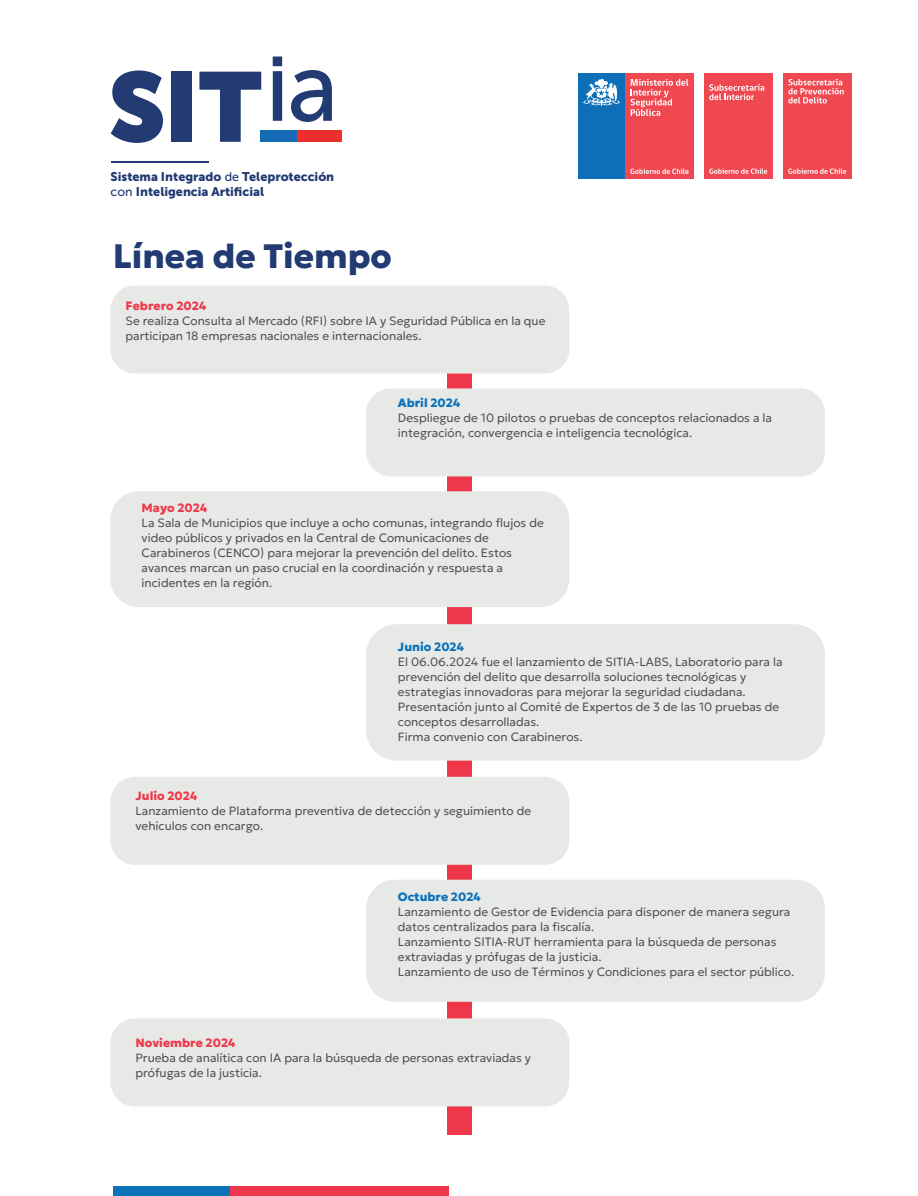
<style>
.page{position:relative;width:918px;height:1196px;background:#fff}
.page>*{position:absolute;margin:0;border:0;box-sizing:border-box;transform-origin:0 0}
.t1{font:100 33.75px "Geologica";color:#223b73}
.t2{font:12.45px/15px "Museo Sans 900";color:#223b73}
.t3{font:100 12px/15px "Geologica";color:#4f5252}
.t4{font:100 12px "Geologica";color:#ee384a}
.t5{font:100 12px "Geologica";color:#0b71b9}
.s1{font-family:"Museo Sans 500"}
</style>
<div class="page">
<div style="left:447px;top:299px;width:24px;height:835px;background:#ee384a"></div>
<div style="left:110px;top:285px;width:459px;height:88px;background:#e7e9e7;border-radius:25px"></div>
<div style="left:366px;top:388px;width:459px;height:88px;background:#e7e9e7;border-radius:25px"></div>
<div style="left:110px;top:491px;width:459px;height:116px;background:#e7e9e7;border-radius:28px"></div>
<div style="left:366px;top:624px;width:459px;height:136px;background:#e7e9e7;border-radius:31px"></div>
<div style="left:110px;top:776px;width:459px;height:88px;background:#e7e9e7;border-radius:25px"></div>
<div style="left:366px;top:879px;width:459px;height:122px;background:#e7e9e7;border-radius:29px"></div>
<div style="left:110px;top:1018px;width:459px;height:88px;background:#e7e9e7;border-radius:25px"></div>
<div style="left:113px;top:1185px;width:122px;height:10px;background:#0b71b9"></div>
<div style="left:231px;top:1185px;width:218px;height:10px;background:#ee384a"></div>
<svg style="left:111px;top:70px;width:52px;height:73px"></svg>
<div style="left:171px;top:72px;width:21px;height:70px;background:#223b73"></div>
<svg style="left:199px;top:72px;width:62px;height:70px"></svg>
<svg style="left:273px;top:56px;width:9px;height:65px"></svg>
<svg style="left:291px;top:70px;width:41px;height:52px"></svg>
<div style="left:260px;top:130px;width:37px;height:12px;background:#156ab5"></div>
<div style="left:297px;top:130px;width:45px;height:12px;background:#ee2d2d"></div>
<hr style="left:111px;top:161px;width:98px;height:2px;background:#223b73">
<div style="left:578px;top:74px;width:47px;height:105px;background:#0c6fb8"></div>
<div style="left:625px;top:74px;width:69px;height:105px;background:#ef4850"></div>
<svg style="left:630px;top:169px;width:59px;height:5px"></svg>
<svg style="left:583px;top:79px;width:37px;height:27px"></svg>
<svg style="left:630px;top:79px;width:58px;height:37px"></svg>
<div style="left:704px;top:74px;width:69px;height:105px;background:#ef4850"></div>
<svg style="left:709px;top:168px;width:58px;height:6px"></svg>
<svg style="left:709px;top:84px;width:55px;height:16px"></svg>
<div style="left:783px;top:74px;width:69px;height:105px;background:#ef4850"></div>
<svg style="left:788px;top:168px;width:58px;height:6px"></svg>
<svg style="left:788px;top:79px;width:56px;height:24px"></svg>
<p class="t2" style="left:111px;top:169px;width:225px">Sistema Integrado <span class="s1">de</span> Teleprotección <span class="s1">con</span> Inteligencia Artificial</p>
<h1 class="t1" style="left:113px;top:227px;width:281px">Línea de Tiempo</h1>
<p class="t4" style="left:126px;top:295px;width:82px">Febrero 2024</p>
<p class="t3" style="left:126px;top:312px;width:421px">Se realiza Consulta al Mercado (RFI) sobre IA y Seguridad Pública en la que participan 18 empresas nacionales e internacionales.</p>
<p class="t5" style="left:398px;top:392px;width:64px">Abril 2024</p>
<p class="t3" style="left:398px;top:409px;width:376px">Despliegue de 10 pilotos o pruebas de conceptos relacionados a la integración, convergencia e inteligencia tecnológica.</p>
<p class="t4" style="left:142px;top:497px;width:67px">Mayo 2024</p>
<p class="t3" style="left:142px;top:514px;width:404px">La Sala de Municipios que incluye a ocho comunas, integrando flujos de video públicos y privados en la Central de Comunicaciones de Carabineros (CENCO) para mejorar la prevención del delito. Estos avances marcan un paso crucial en la coordinación y respuesta a incidentes en la región.</p>
<p class="t5" style="left:398px;top:636px;width:68px">Junio 2024</p>
<p class="t3" style="left:398px;top:653px;width:386px">El 06.06.2024 fue el lanzamiento de SITIA-LABS, Laboratorio para la prevención del delito que desarrolla soluciones tecnológicas y estrategias innovadoras para mejorar la seguridad ciudadana.<br>Presentación junto al Comité de Expertos de 3 de las 10 pruebas de conceptos desarrolladas.<br>Firma convenio con Carabineros.</p>
<p class="t4" style="left:135px;top:785px;width:63px">Julio 2024</p>
<p class="t3" style="left:135px;top:802px;width:397px">Lanzamiento de Plataforma preventiva de detección y seguimiento de vehiculos con encargo.</p>
<p class="t5" style="left:398px;top:886px;width:84px">Octubre 2024</p>
<p class="t3" style="left:398px;top:902px;width:398px">Lanzamiento de Gestor de Evidencia para disponer de manera segura datos centralizados para la fiscalía.<br>Lanzamiento SITIA-RUT herramienta para la búsqueda de personas extraviadas y prófugas de la justicia.<br>Lanzamiento de uso de Términos y Condiciones para el sector público.</p>
<p class="t4" style="left:135px;top:1032px;width:102px">Noviembre 2024</p>
<p class="t3" style="left:135px;top:1049px;width:397px">Prueba de analítica con IA para la búsqueda de personas extraviadas y prófugas de la justicia.</p>
</div>
